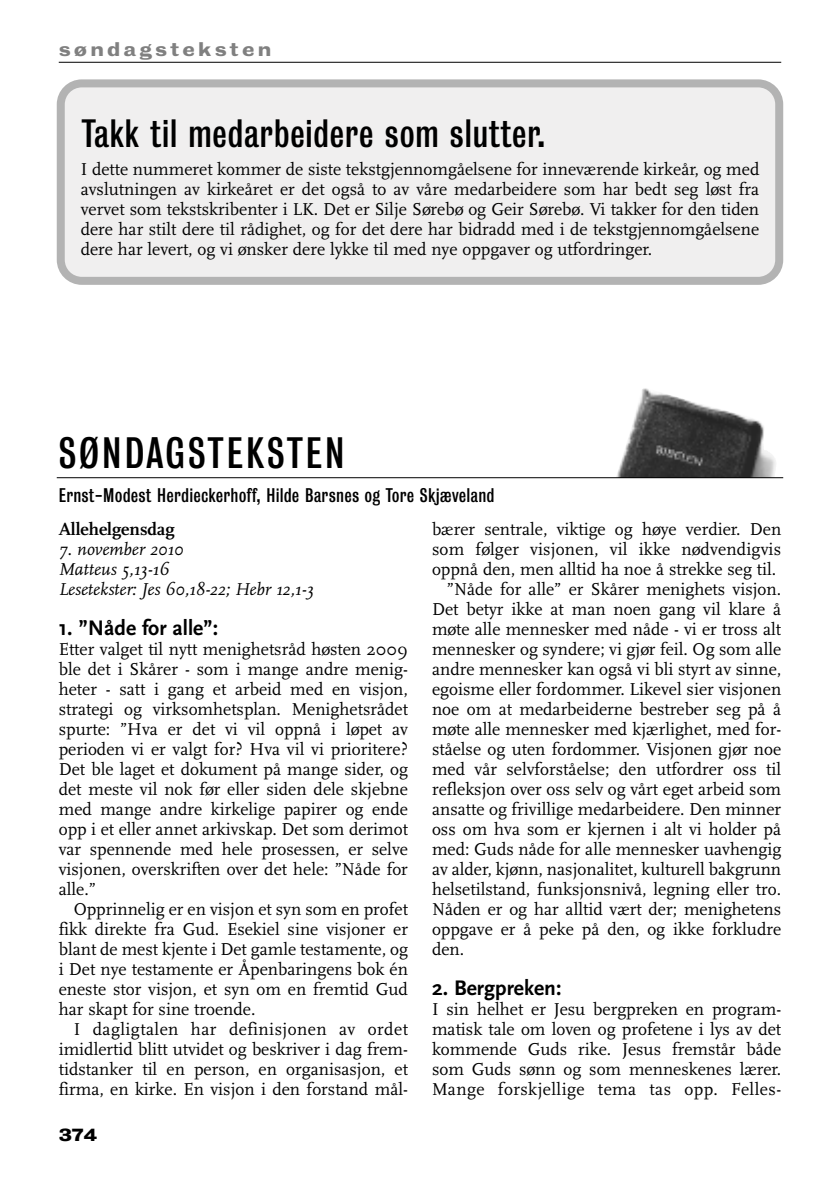
<style>
.page{position:relative;width:840px;height:1191px;background:#fff}
.page>*{position:absolute;margin:0;border:0;box-sizing:border-box;transform-origin:0 0}
.t1{font:40px "Bureau Grotesque Three Three";letter-spacing:.08em;color:#000}
.t2{font:36px "Bureau Grotesque Three Three";letter-spacing:.04em;color:#000}
.t3{font:700 22px "Scala Sans";color:#000}
.t4{font:18px/20px "Scala";color:#000;text-align:justify}
.t5{font:italic 18px/20px "Scala";color:#000}
.t6{font:18px "Bureau Grotesque Three Three";letter-spacing:.04em;color:#000}
.t7{font:18px "Bureau Grotesque Seven Nine";letter-spacing:.18em;color:#808080}
.t8{font:700 18px "Scala";color:#000}
.t9{font:16px "Bureau Grotesque Seven Nine";color:#000}
</style>
<div class="page">
<hr style="left:59px;top:62px;width:721px;height:1px;background:#000">
<img style="left:644px;top:388px;width:132px;height:88px">
<hr style="left:57px;top:477px;width:725px;height:1px;background:#000">
<svg style="left:57px;top:79px;width:725px;height:206px"></svg>
<p class="t7" style="left:59px;top:39px;width:214px">søndagsteksten</p>
<h2 class="t2" style="left:82px;top:113px;width:465px">Takk til medarbeidere som slutter.</h2>
<p class="t4" style="left:81px;top:159px;width:679px">I dette nummeret kommer de siste tekstgjennomgåelsene for inneværende kirkeår, og med avslutningen av kirkeåret er det også to av våre medarbeidere som har bedt seg løst fra vervet som tekstskribenter i LK. Det er Silje Sørebø og Geir Sørebø. Vi takker for den tiden dere har stilt dere til rådighet, og for det dere har bidradd med i de tekstgjennomgåelsene dere har levert, og vi ønsker dere lykke til med nye oppgaver og utfordringer.</p>
<h1 class="t1" style="left:59px;top:431px;width:287px">SØNDAGSTEKSTEN</h1>
<p class="t6" style="left:59px;top:485px;width:436px">Ernst-Modest Herdieckerhoff, Hilde Barsnes og Tore Skjæveland</p>
<p class="t8" style="left:59px;top:518px;width:117px">Allehelgensdag</p>
<p class="t5" style="left:59px;top:539px;width:256px">7. november 2010<br>Matteus 5,13-16<br>Lesetekster: Jes 60,18-22; Hebr 12,1-3</p>
<p class="t3" style="left:59px;top:615px;width:161px">1. ”Nåde for alle”:</p>
<p class="t4" style="left:59px;top:639px;width:350px">Etter valget til nytt menighetsråd høsten 2009 ble det i Skårer - som i mange andre menig&shy;heter - satt i gang et arbeid med en visjon, strategi og virksomhetsplan. Menighetsrådet spurte: ”Hva er det vi vil oppnå i løpet av perioden vi er valgt for? Hva vil vi prioritere?<br>Det ble laget et dokument på mange sider, og det meste vil nok før eller siden dele skjebne med mange andre kirkelige papirer og ende opp i et eller annet arkivskap. Det som derimot var spennende med hele prosessen, er selve visjonen, overskriften over det hele: ”Nåde for alle.”</p>
<p class="t4" style="left:59px;top:899px;width:350px;text-indent:15px">Opprinnelig er en visjon et syn som en profet fikk direkte fra Gud. Esekiel sine visjoner er blant de mest kjente i Det gamle testamente, og i Det nye testamente er Åpenbaringens bok én eneste stor visjon, et syn om en fremtid Gud har skapt for sine troende.</p>
<p class="t4" style="left:59px;top:1019px;width:350px;text-indent:15px">I dagligtalen har definisjonen av ordet imidlertid blitt utvidet og beskriver i dag frem&shy;tidstanker til en person, en organisasjon, et firma, en kirke. En visjon i den forstand mål-</p>
<p class="t9" style="left:59px;top:1126px;width:40px">374</p>
<p class="t4" style="left:432px;top:519px;width:350px">bærer sentrale, viktige og høye verdier. Den</p>
<p class="t4" style="left:432px;top:539px;width:350px">som følger visjonen, vil ikke nødvendigvis</p>
<p class="t4" style="left:432px;top:559px;width:345px">oppnå den, men alltid ha noe å strekke seg til.</p>
<p class="t4" style="left:446px;top:579px;width:335px">”Nåde for alle” er Skårer menighets visjon.</p>
<p class="t4" style="left:432px;top:599px;width:350px">Det betyr ikke at man noen gang vil klare å</p>
<p class="t4" style="left:432px;top:619px;width:350px">møte alle mennesker med nåde - vi er tross alt</p>
<p class="t4" style="left:432px;top:639px;width:350px">mennesker og syndere; vi gjør feil. Og som alle</p>
<p class="t4" style="left:432px;top:659px;width:350px">andre mennesker kan også vi bli styrt av sinne,</p>
<p class="t4" style="left:432px;top:679px;width:350px">egoisme eller fordommer. Likevel sier visjonen</p>
<p class="t4" style="left:432px;top:699px;width:350px">noe om at medarbeiderne bestreber seg på å</p>
<p class="t4" style="left:432px;top:719px;width:350px">møte alle mennesker med kjærlighet, med for-</p>
<p class="t4" style="left:432px;top:739px;width:350px">ståelse og uten fordommer. Visjonen gjør noe</p>
<p class="t4" style="left:432px;top:759px;width:350px">med vår selvforståelse; den utfordrer oss til</p>
<p class="t4" style="left:432px;top:779px;width:350px">refleksjon over oss selv og vårt eget arbeid som</p>
<p class="t4" style="left:432px;top:799px;width:350px">ansatte og frivillige medarbeidere. Den minner</p>
<p class="t4" style="left:432px;top:819px;width:350px">oss om hva som er kjernen i alt vi holder på</p>
<p class="t4" style="left:432px;top:839px;width:350px">med: Guds nåde for alle mennesker uavhengig</p>
<p class="t4" style="left:432px;top:859px;width:350px">av alder, kjønn, nasjonalitet, kulturell bakgrunn</p>
<p class="t4" style="left:432px;top:879px;width:350px">helsetilstand, funksjonsnivå, legning eller tro.</p>
<p class="t4" style="left:432px;top:899px;width:350px">Nåden er og har alltid vært der; menighetens</p>
<p class="t4" style="left:432px;top:919px;width:350px">oppgave er å peke på den, og ikke forkludre</p>
<p class="t4" style="left:432px;top:939px;width:34px">den.</p>
<p class="t3" style="left:432px;top:975px;width:131px">2. Bergpreken:</p>
<p class="t4" style="left:432px;top:999px;width:350px">I sin helhet er Jesu bergpreken en program&shy;matisk tale om loven og profetene i lys av det kommende Guds rike. Jesus fremstår både som Guds sønn og som menneskenes lærer.<br>Mange forskjellige tema tas opp. Felles-</p>
</div>
